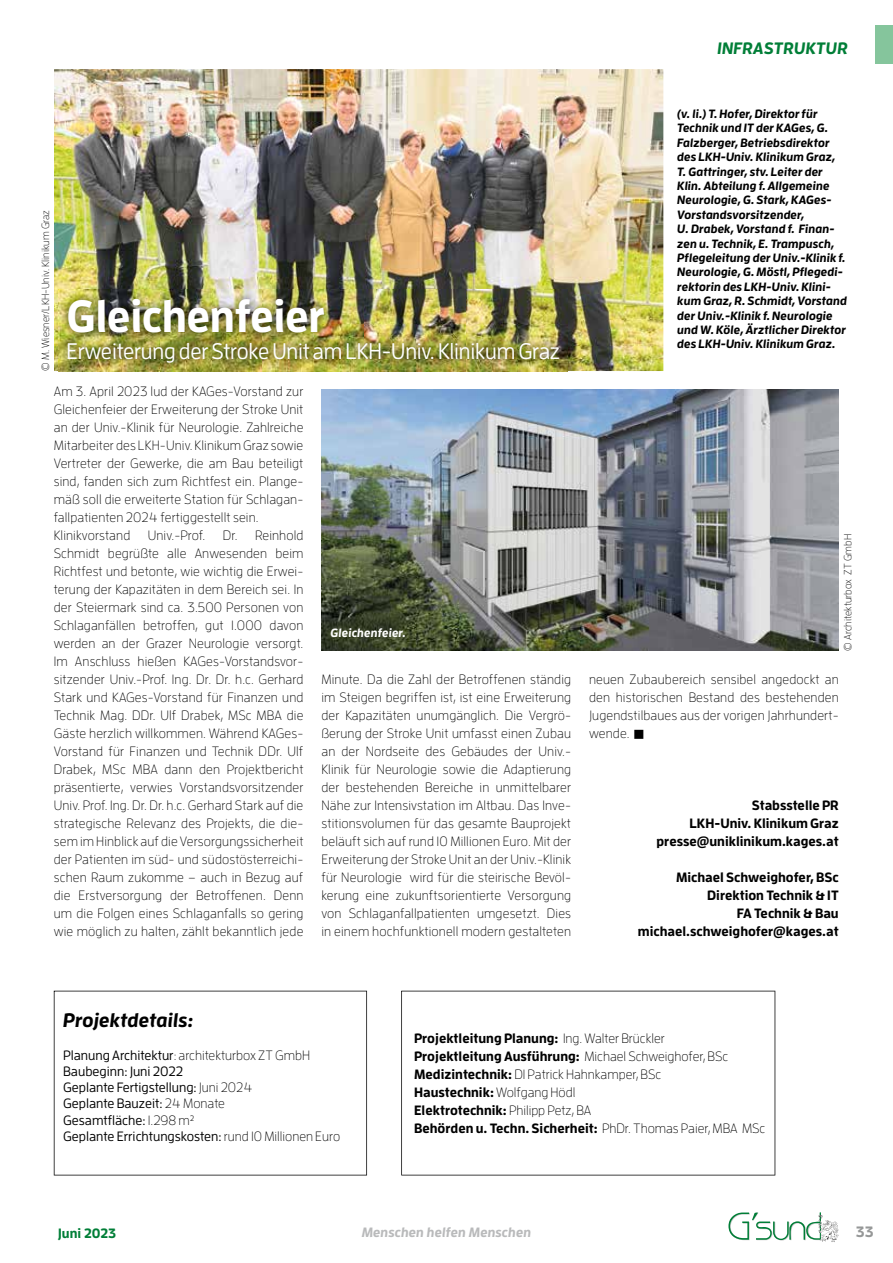
<style>
.page{position:relative;width:893px;height:1263px;background:#fff}
.page>*{position:absolute;margin:0;border:0;box-sizing:border-box;transform-origin:0 0}
.t1{font:700 45px "Enzo OT";letter-spacing:-.01em;color:#fff}
.t2{font:500 22.5px "Enzo OT";letter-spacing:-.01em;color:#fff}
.t3{font:italic 700 19.5px "Enzo OT";color:#000}
.t4{font:italic 700 16.5px "Enzo OT";letter-spacing:.01em;color:#007e37}
.t5{font:700 15px "Enzo OT";color:#969898}
.t6{font:300 13.5px/18px "Enzo OT";letter-spacing:.01em;color:#000;text-align:justify}
.t7{font:700 13.5px/18px "Enzo OT";color:#000;text-align:right}
.t8{font:500 13.5px/16.2px "Enzo OT";color:#000}
.t9{font:italic 700 13.5px "Enzo OT";color:#b9babb}
.t10{font:700 13.5px "Enzo OT";color:#007e37}
.t11{font:italic 700 12px/14.4px "Enzo OT";color:#000}
.t12{font:italic 700 12px "Enzo OT";color:#fff}
.t13{font:300 10.5px "Enzo OT";color:#000}
.s1{font-weight:300}
</style>
<div class="page">
<div style="left:876px;top:26px;width:17px;height:38px;background:#85c59c"></div>
<svg style="left:728px;top:1212px;width:111px;height:30px"></svg>
<img style="left:54px;top:69px;width:609px;height:302px">
<img style="left:321px;top:389px;width:518px;height:262px">
<img style="left:59px;top:289px;width:509px;height:83px">
<svg style="left:401px;top:991px;width:374px;height:184px"></svg>
<svg style="left:54px;top:991px;width:313px;height:184px"></svg>
<p class="t13" style="left:39px;top:371px;width:163px;rotate:-90deg">© M. Wiesner/LKH-Univ. Klinikum Graz</p>
<h1 class="t1" style="left:67px;top:288px;width:260px">Gleichenfeier</h1>
<h2 class="t2" style="left:67px;top:338px;width:495px">Erweiterung der Stroke Unit am LKH-Univ. Klinikum Graz</h2>
<p class="t4" style="left:717px;top:39px;width:132px">INFRASTRUKTUR</p>
<p class="t11" style="left:677px;top:106px;width:171px">(v. li.) T. Hofer, Direktor für<br>Technik und IT der KAGes, G.<br>Falzberger, Betriebsdirektor des LKH-Univ. Klinikum Graz,<br>T. Gattringer, stv. Leiter der<br>Klin. Abteilung f. Allgemeine<br>Neurologie, G. Stark, KAGes-<br>Vorstandsvorsitzender,<br>U. Drabek, Vorstand f. Finan&shy;zen u. Technik, E. Trampusch,<br>Pflegeleitung der Univ.-Klinik f.<br>Neurologie, G. Möstl, Pflegedi&shy;rektorin des LKH-Univ. Klini&shy;kum Graz, R. Schmidt, Vorstand der Univ.-Klinik f. Neurologie und W. Köle, Ärztlicher Direktor des LKH-Univ. Klinikum Graz.</p>
<p class="t6" style="left:54px;top:382px;width:251px;text-align:left">Am 3. April 2023 lud der KAGes -Vorstand zur Gleichenfeier der Erweiterung der Stroke Unit an der Univ. -Klinik für Neurologie. Zahlreiche Mitarbeiter des LKH-Univ. Klinikum Graz sowie Vertreter der Gewerke, die am Bau beteiligt sind, fanden sich zum Richtfest ein. Plange&shy;mäß soll die erweiterte Station für Schlagan&shy;fallpatienten 2024 fertiggestellt sein.<br>Klinikvorstand</p>
<p class="t6" style="left:148px;top:526px;width:59px">Univ.-Prof.</p>
<p class="t6" style="left:54px;top:526px;width:251px;text-indent:169px">Dr. Reinhold Schmidt begrüßte alle Anwesenden beim Richtfest und betonte, wie wichtig die Erwei&shy;terung der Kapazitäten in dem Bereich sei. In der Steiermark sind ca. 3.500 Personen von Schlaganfällen betroffen, gut 1.000 davon werden an der Grazer Neurologie versorgt.<br>Im Anschluss hießen KAGes-Vorstandsvor&shy;sitzender Univ.-Prof. Ing. Dr. Dr. h.c. Gerhard Stark und KAGes-Vorstand für Finanzen und Technik Mag. DDr. Ulf Drabek, MSc MBA die Gäste herzlich willkommen. Während KAGes-Vorstand für Finanzen und Technik DDr. Ulf Drabek, MSc MBA dann den Projektbericht präsentierte, verwies Vorstandsvorsitzender Univ. Prof. Ing. Dr. Dr. h.c. Gerhard Stark auf die strategische Relevanz des Projekts, die die&shy;sem im Hinblick auf die Versorgungssicherheit der Patienten im süd- und südostösterreichi&shy;schen Raum zukomme – auch in Bezug auf die Erstversorgung der Betroffenen. Denn um die Folgen eines Schlaganfalls so gering wie möglich zu halten, zählt bekanntlich jede</p>
<p class="t12" style="left:331px;top:626px;width:77px">Gleichenfeier.</p>
<p class="t13" style="left:842px;top:651px;width:118px;rotate:-90deg">© Architekturbox ZT GmbH</p>
<p class="t6" style="left:321px;top:670px;width:251px">Minute. Da die Zahl der Betroffenen ständig im Steigen begriffen ist, ist eine Erweiterung der Kapazitäten unumgänglich. Die Vergrö- ßerung der Stroke Unit umfasst einen Zubau an der Nordseite des Gebäudes der Univ.- Klinik für Neurologie sowie die Adaptierung der bestehenden Bereiche in unmittelbarer Nähe zur Intensivstation im Altbau. Das Inve&shy;stitionsvolumen für das gesamte Bauprojekt beläuft sich auf rund 10 Millionen Euro. Mit der Erweiterung der Stroke Unit an der Univ.-Klinik für Neurologie wird für die steirische Bevöl&shy;kerung eine zukunftsorientierte Versorgung von Schlaganfallpatienten umgesetzt. Dies in einem hochfunktionell modern gestalteten</p>
<p class="t6" style="left:589px;top:670px;width:251px">neuen Zubaubereich sensibel angedockt an den historischen Bestand des bestehenden Jugendstilbaues aus der vorigen Jahrhundert&shy;wende.</p>
<p class="t7" style="left:656px;top:796px;width:184px">Stabsstelle PR<br>LKH-Univ. Klinikum Graz presse@uniklinikum.kages.at</p>
<p class="t7" style="left:638px;top:868px;width:202px">Michael Schweighofer, BSc<br>Direktion Technik &amp; IT<br>FA Technik &amp; Bau michael.schweighofer@kages.at</p>
<h3 class="t3" style="left:63px;top:1009px;width:132px">Projektdetails:</h3>
<p class="t8" style="left:63px;top:1047px;width:278px">Planung Architektur<span class="s1">: architekturbox ZT GmbH </span>Baubeginn: Juni 2022<br>Geplante Fertigstellung: <span class="s1">Juni 2024<br></span>Geplante Bauzeit: <span class="s1">24 Monate<br></span>Gesamtfläche: <span class="s1">1.298 m²<br></span>Geplante Errichtungskosten: <span class="s1">rund 10 Millionen Euro</span></p>
<p class="t7" style="left:414px;top:1029px;width:353px;text-align:left">Projektleitung Planung: <span class="s1">Ing. Walter Brückler<br></span>Projektleitung Ausführung: <span class="s1">Michael Schweighofer, BSc </span>Medizintechnik: <span class="s1">DI Patrick Hahnkamper, BSc<br></span>Haustechnik: <span class="s1">Wolfgang Hödl<br></span>Elektrotechnik: <span class="s1">Philipp Petz, BA<br></span>Behörden u. Techn. Sicherheit: <span class="s1">PhDr. Thomas Paier, MBA MSc</span></p>
<p class="t10" style="left:58px;top:1225px;width:60px">Juni 2023</p>
<p class="t9" style="left:362px;top:1224px;width:171px">Menschen helfen Menschen</p>
<p class="t5" style="left:856px;top:1222px;width:19px">33</p>
</div>
